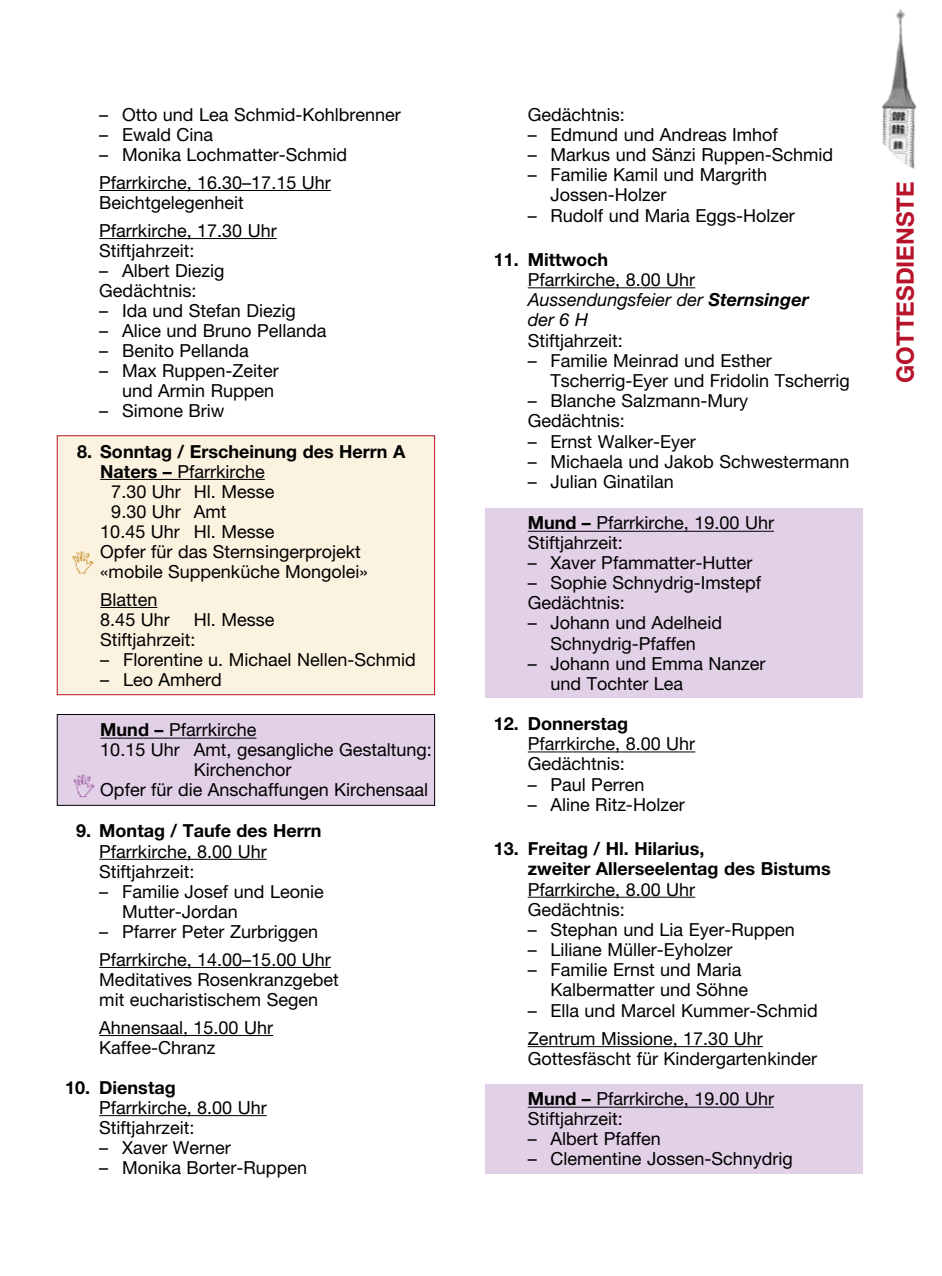
<style>
.page{position:relative;width:942px;height:1276px;background:#fff}
.page>*{position:absolute;margin:0;border:0;box-sizing:border-box;transform-origin:0 0}
.t1{font:700 24px "Helvetica Neue LT Pro";color:#b7142b}
.t2{font:18px/20px "Helvetica Neue LT Pro";color:#000}
.t3{font:700 18px/20.2px "Helvetica Neue LT Pro";color:#000}
.t4{font:italic 18px/20.2px "Helvetica Neue LT Pro";color:#000}
.s1{font-weight:700}
.s2{font-style:normal}
</style>
<div class="page">
<hr style="left:99px;top:190px;width:232px;height:1px;background:#000">
<hr style="left:99px;top:238px;width:178px;height:1px;background:#000">
<hr style="left:99px;top:859px;width:168px;height:1px;background:#000">
<hr style="left:99px;top:967px;width:232px;height:1px;background:#000">
<hr style="left:99px;top:1035px;width:174px;height:1px;background:#000">
<hr style="left:99px;top:1115px;width:168px;height:1px;background:#000">
<hr style="left:527px;top:287px;width:168px;height:1px;background:#000">
<hr style="left:527px;top:751px;width:168px;height:1px;background:#000">
<hr style="left:527px;top:896px;width:168px;height:1px;background:#000">
<hr style="left:527px;top:1046px;width:235px;height:1px;background:#000">
<div style="left:485px;top:508px;width:377px;height:190px;background:#e2d0e7"></div>
<hr style="left:527px;top:531px;width:246px;height:1px;background:#000">
<div style="left:485px;top:1084px;width:377px;height:90px;background:#e2d0e7"></div>
<hr style="left:527px;top:1106px;width:246px;height:1px;background:#000">
<img style="left:881px;top:9px;width:36px;height:160px">
<div style="left:57px;top:714px;width:377px;height:91px;background:#e2d0e7"></div>
<hr style="left:100px;top:737px;width:156px;height:1px;background:#000">
<div style="left:57px;top:714px;width:378px;height:92px;border:1px solid #000"></div>
<img style="left:73px;top:774px;width:22px;height:24px">
<div style="left:57px;top:436px;width:377px;height:258px;background:#fbf2df"></div>
<hr style="left:100px;top:479px;width:165px;height:1px;background:#000">
<hr style="left:100px;top:607px;width:57px;height:1px;background:#000">
<div style="left:57px;top:435px;width:378px;height:260px;border:1px solid #b7142b"></div>
<img style="left:72px;top:551px;width:22px;height:23px">
<p class="t2" style="left:99px;top:104px;width:303px">– Otto und Lea Schmid-Kohlbrenner</p>
<p class="t2" style="left:99px;top:124px;width:115px">– Ewald Cina</p>
<p class="t2" style="left:99px;top:140px;width:249px;line-height:28px">– Monika Lochmatter-Schmid<br>Pfarrkirche, 16.30–17.15 Uhr</p>
<p class="t2" style="left:99px;top:188px;width:179px;line-height:28px">Beichtgelegenheit<br>Pfarrkirche, 17.30 Uhr</p>
<p class="t2" style="left:99px;top:241px;width:96px">Stiftjahrzeit:</p>
<p class="t2" style="left:99px;top:261px;width:127px">– Albert Diezig<br>Gedächtnis:</p>
<p class="t2" style="left:99px;top:301px;width:198px">– Ida und Stefan Diezig</p>
<p class="t2" style="left:99px;top:321px;width:228px">– Alice und Bruno Pellanda</p>
<p class="t2" style="left:99px;top:341px;width:151px">– Benito Pellanda</p>
<p class="t2" style="left:99px;top:361px;width:181px;text-align:right">– Max Ruppen-Zeiter und Armin Ruppen</p>
<p class="t2" style="left:99px;top:401px;width:127px">– Simone Briw</p>
<p class="t3" style="left:77px;top:443px;width:329px">8. Sonntag / Erscheinung des Herrn A</p>
<p class="t2" style="left:100px;top:461px;width:166px"><span class="s1">Naters –</span> Pfarrkirche</p>
<p class="t2" style="left:111px;top:481px;width:165px">7.30 Uhr Hl. Messe</p>
<p class="t2" style="left:111px;top:501px;width:117px">9.30 Uhr Amt</p>
<p class="t2" style="left:100px;top:521px;width:176px">10.45 Uhr Hl. Messe</p>
<p class="t2" style="left:100px;top:541px;width:262px">Opfer für das Sternsingerprojekt</p>
<p class="t2" style="left:100px;top:561px;width:269px">«mobile Suppenküche Mongolei»</p>
<p class="t2" style="left:100px;top:589px;width:71px">Blatten<br>8.45 Uhr</p>
<p class="t2" style="left:100px;top:609px;width:176px;text-indent:94px">Hl. Messe<br>Stiftjahrzeit:</p>
<p class="t2" style="left:100px;top:649px;width:317px">– Florentine u. Michael Nellen-Schmid</p>
<p class="t2" style="left:100px;top:669px;width:123px">– Leo Amherd</p>
<p class="t2" style="left:100px;top:720px;width:158px"><span class="s1">Mund –</span> Pfarrkirche</p>
<p class="t2" style="left:100px;top:740px;width:333px">10.15 Uhr Amt, gesangliche Gestaltung:</p>
<p class="t2" style="left:194px;top:760px;width:99px">Kirchenchor</p>
<p class="t2" style="left:100px;top:780px;width:329px">Opfer für die Anschaffungen Kirchensaal</p>
<p class="t3" style="left:76px;top:822px;width:247px">9. Montag / Taufe des Herrn</p>
<p class="t2" style="left:99px;top:841px;width:169px">Pfarrkirche, 8.00 Uhr<br>Stiftjahrzeit:</p>
<p class="t2" style="left:122px;top:881px;width:203px;text-indent:-23px">– Familie Josef und Leonie<br>Mutter-Jordan</p>
<p class="t2" style="left:99px;top:917px;width:233px;line-height:28px">– Pfarrer Peter Zurbriggen<br>Pfarrkirche, 14.00–15.00 Uhr</p>
<p class="t2" style="left:99px;top:969px;width:241px">Meditatives Rosenkranzgebet mit eucharistischem Segen</p>
<p class="t2" style="left:99px;top:1017px;width:175px">Ahnensaal, 15.00 Uhr<br>Kaffee-Chranz</p>
<p class="t3" style="left:65px;top:1079px;width:112px">10. Dienstag</p>
<p class="t2" style="left:99px;top:1097px;width:169px">Pfarrkirche, 8.00 Uhr<br>Stiftjahrzeit:</p>
<p class="t2" style="left:99px;top:1137px;width:133px">– Xaver Werner</p>
<p class="t2" style="left:99px;top:1157px;width:209px">– Monika Borter-Ruppen</p>
<p class="t2" style="left:527px;top:104px;width:99px">Gedächtnis:</p>
<p class="t2" style="left:527px;top:125px;width:251px">– Edmund und Andreas Imhof</p>
<p class="t2" style="left:527px;top:145px;width:307px">– Markus und Sänzi Ruppen-Schmid</p>
<p class="t2" style="left:550px;top:165px;width:218px;text-indent:-23px">– Familie Kamil und Margrith<br>Jossen-Holzer</p>
<p class="t2" style="left:527px;top:205px;width:268px">– Rudolf und Maria Eggs-Holzer</p>
<p class="t3" style="left:493px;top:251px;width:116px">11. Mittwoch</p>
<p class="t4" style="left:527px;top:271px;width:282px"><span class="s2">Pfarrkirche, 8.00 Uhr<br></span>Aussendungsfeier der <span class="s1">Sternsinger </span>der 6 H</p>
<p class="t2" style="left:527px;top:330px;width:96px">Stiftjahrzeit:</p>
<p class="t2" style="left:550px;top:350px;width:301px;text-indent:-23px">– Familie Meinrad und Esther<br>Tscherrig-Eyer und Fridolin Tscherrig</p>
<p class="t2" style="left:527px;top:391px;width:222px">– Blanche Salzmann-Mury<br>Gedächtnis:</p>
<p class="t2" style="left:527px;top:431px;width:169px">– Ernst Walker-Eyer</p>
<p class="t2" style="left:527px;top:451px;width:323px">– Michaela und Jakob Schwestermann</p>
<p class="t2" style="left:527px;top:472px;width:147px">– Julian Ginatilan</p>
<p class="t2" style="left:527px;top:513px;width:248px"><span class="s1">Mund –</span> Pfarrkirche, 19.00 Uhr<br>Stiftjahrzeit:</p>
<p class="t2" style="left:527px;top:553px;width:226px">– Xaver Pfammatter-Hutter</p>
<p class="t2" style="left:527px;top:573px;width:235px">– Sophie Schnydrig-Imstepf<br>Gedächtnis:</p>
<p class="t2" style="left:527px;top:613px;width:196px;text-align:center">– Johann und Adelheid<br>Schnydrig-Pfaffen</p>
<p class="t2" style="left:550px;top:653px;width:216px;text-indent:-23px">– Johann und Emma Nanzer und Tochter Lea</p>
<p class="t3" style="left:493px;top:715px;width:136px">12. Donnerstag</p>
<p class="t2" style="left:527px;top:734px;width:169px">Pfarrkirche, 8.00 Uhr<br>Gedächtnis:</p>
<p class="t2" style="left:527px;top:774px;width:118px">– Paul Perren</p>
<p class="t2" style="left:527px;top:794px;width:158px">– Aline Ritz-Holzer</p>
<p class="t3" style="left:527px;top:840px;width:304px;text-indent:-34px">13. Freitag / Hl. Hilarius,<br>zweiter Allerseelentag des Bistums</p>
<p class="t2" style="left:527px;top:879px;width:169px">Pfarrkirche, 8.00 Uhr<br>Gedächtnis:</p>
<p class="t2" style="left:527px;top:919px;width:268px">– Stephan und Lia Eyer-Ruppen</p>
<p class="t2" style="left:527px;top:940px;width:206px">– Liliane Müller-Eyholzer</p>
<p class="t2" style="left:550px;top:960px;width:199px;text-indent:-23px">– Familie Ernst und Maria<br>Kalbermatter und Söhne</p>
<p class="t2" style="left:527px;top:996px;width:291px;line-height:28.4px">– Ella und Marcel Kummer-Schmid<br>Zentrum Missione, 17.30 Uhr</p>
<p class="t2" style="left:527px;top:1049px;width:291px">Gottesfäscht für Kindergartenkinder</p>
<p class="t2" style="left:527px;top:1089px;width:248px"><span class="s1">Mund –</span> Pfarrkirche, 19.00 Uhr<br>Stiftjahrzeit:</p>
<p class="t2" style="left:527px;top:1129px;width:134px">– Albert Pfaffen</p>
<p class="t2" style="left:527px;top:1149px;width:266px">– Clementine Jossen-Schnydrig</p>
<h1 class="t1" style="left:895px;top:383px;width:203px;rotate:-90deg">GOTTESDIENSTE</h1>
</div>
